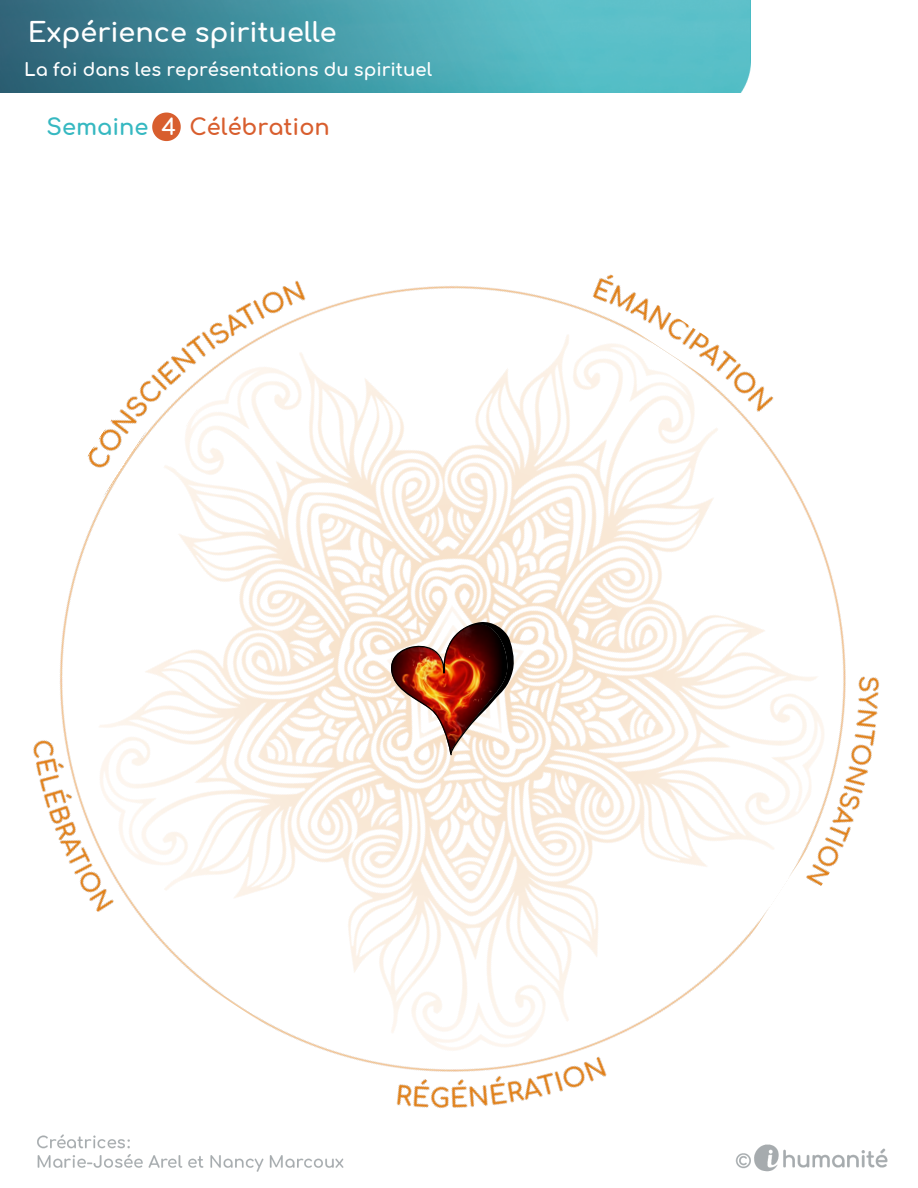
<style>
.page{position:relative;width:918px;height:1188px;background:#fff}
.page>*{position:absolute;margin:0;border:0;box-sizing:border-box;transform-origin:0 0}
.t1{font:700 27px "Comfortaa";color:#fff}
.t2{font:700 22.5px "Comfortaa";color:#d85e2e}
.t3{font:700 18px "Comfortaa";color:#fff}
.s1{color:#36b8c1}
.s2{color:#fff}
</style>
<div class="page">
<img style="left:0;top:0;width:751px;height:89px">
<img style="left:0;top:89px;width:888px;height:1083px">
<img style="left:0;top:168px;width:888px;height:990px">
<svg style="left:386px;top:617px;width:131px;height:141px"></svg>
<svg style="left:152px;top:113px;width:29px;height:28px"></svg>
<h1 class="t1" style="left:28px;top:19px;width:311px">Expérience spirituelle</h1>
<p class="t3" style="left:24px;top:60px;width:409px">La foi dans les représentations du spirituel</p>
<p class="t2" style="left:47px;top:116px;width:285px"><span class="s1">Semaine</span> <span class="s2">4</span> Célébration</p>
</div>
